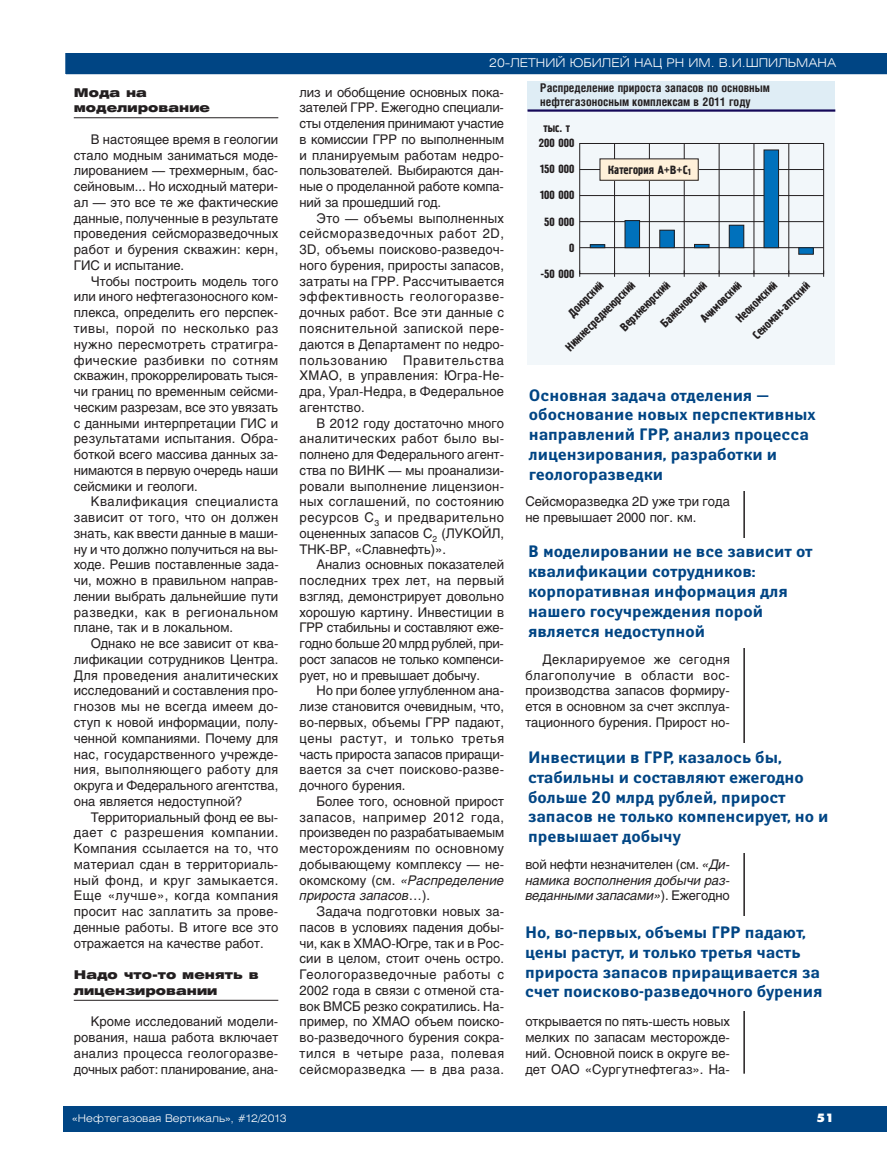
<style>
.page{position:relative;width:893px;height:1170px;background:#fff}
.page>*{position:absolute;margin:0;border:0;box-sizing:border-box;transform-origin:0 0}
.t1{font:700 16.5px/19.8px "Yanus C";color:#004584}
.t2{font:13.2px/15.8px "Helios";color:#231f20;text-align:justify}
.t3{font:italic 13.2px/15.8px "Helios";color:#231f20;text-align:justify}
.t4{font:12px/26px "Pollock 1 C";color:#231f20}
.t5{font:700 12px/13.5px "Helios Cond";color:#231f20}
.t6{font:900 12px/15.8px "Helios Ext";letter-spacing:.005em;color:#231f20}
.t7{font:300 12px "Helios Ext";color:#fff}
.t8{font:12px "Futura Futuris XC";color:#fff}
.t9{font:300 10.5px "Helios Ext";color:#fff}
.s1{font-style:italic}
.s2{font-style:normal}
</style>
<div class="page">
<div style="left:64px;top:1106px;width:823px;height:25px;background:#004584"></div>
<hr style="left:74px;top:117px;width:204px;height:1px;background:#231f20">
<hr style="left:74px;top:999px;width:204px;height:1px;background:#231f20">
<div style="left:65px;top:53px;width:822px;height:21px;background:#004584"></div>
<div style="left:64px;top:51px;width:825px;height:25px;border:2px solid #fff"></div>
<hr style="left:743px;top:427px;width:2px;height:646px;background:#231f20">
<div style="left:527px;top:112px;width:308px;height:252px;background:#f2f7fa"></div>
<div style="left:579px;top:143px;width:245px;height:131px;border:1px solid #231f20"></div>
<hr style="left:580px;top:247px;width:244px;height:1px;background:#231f20">
<hr style="left:580px;top:221px;width:244px;height:1px;background:#231f20">
<hr style="left:580px;top:195px;width:244px;height:1px;background:#231f20">
<hr style="left:580px;top:169px;width:244px;height:1px;background:#231f20">
<hr style="left:788px;top:143px;width:1px;height:131px;background:#231f20">
<hr style="left:754px;top:143px;width:1px;height:131px;background:#231f20">
<hr style="left:719px;top:143px;width:1px;height:131px;background:#231f20">
<hr style="left:684px;top:143px;width:1px;height:131px;background:#231f20">
<hr style="left:649px;top:143px;width:1px;height:131px;background:#231f20">
<hr style="left:614px;top:143px;width:1px;height:131px;background:#231f20">
<div style="left:590px;top:244px;width:15px;height:4px;border:1px solid #231f20"></div>
<div style="left:625px;top:220px;width:15px;height:28px;background:#0071bc"></div>
<div style="left:625px;top:220px;width:15px;height:28px;border:1px solid #231f20"></div>
<div style="left:660px;top:230px;width:14px;height:18px;background:#0071bc"></div>
<div style="left:660px;top:230px;width:14px;height:18px;border:1px solid #231f20"></div>
<div style="left:694px;top:244px;width:15px;height:4px;border:1px solid #231f20"></div>
<div style="left:729px;top:225px;width:15px;height:23px;background:#0071bc"></div>
<div style="left:729px;top:225px;width:15px;height:23px;border:1px solid #231f20"></div>
<div style="left:799px;top:248px;width:14px;height:6px;background:#0071bc"></div>
<div style="left:798px;top:247px;width:15px;height:7px;border:1px solid #231f20"></div>
<div style="left:764px;top:150px;width:14px;height:98px;background:#0071bc"></div>
<div style="left:764px;top:150px;width:15px;height:98px;border:1px solid #231f20"></div>
<div style="left:600px;top:159px;width:98px;height:21px;background:#fff0d9"></div>
<div style="left:600px;top:158px;width:99px;height:23px;border:1px solid #231f20"></div>
<div style="left:527px;top:81px;width:308px;height:29px;background:#dfedf5"></div>
<hr style="left:527px;top:109px;width:308px;height:3px;background:#140858">
<div style="left:529px;top:381px;width:309px;height:109px;background:#fff"></div>
<div style="left:528px;top:538px;width:310px;height:109px;background:#fff"></div>
<div style="left:528px;top:743px;width:310px;height:110px;background:#fff"></div>
<div style="left:525px;top:916px;width:310px;height:94px;background:#fff"></div>
<p class="t6" style="left:74px;top:85px;width:138px">Мода на моделирование</p>
<p class="t2" style="left:74px;top:133px;width:206px;text-indent:17px">В настоящее время в геологии стало модным заниматься моде&shy;лированием — трехмерным, бас&shy;сейновым... Но исходный матери&shy;ал — это все те же фактические данные, полученные в результате проведения сейсморазведочных работ и бурения скважин: керн, ГИС и испытание.</p>
<p class="t2" style="left:74px;top:274px;width:206px;text-indent:17px">Чтобы построить модель того или иного нефтегазоносного ком&shy;плекса, определить его перспек&shy;тивы, порой по несколько раз нужно пересмотреть стратигра&shy;фические разбивки по сотням скважин, прокоррелировать тыся&shy;чи границ по временным сейсми&shy;ческим разрезам, все это увязать с данными интерпретации ГИС и результатами испытания. Обра&shy;боткой всего массива данных за&shy;нимаются в первую очередь наши сейсмики и геологи.</p>
<p class="t2" style="left:74px;top:495px;width:207px;text-indent:17px">Квалификация специалиста зависит от того, что он должен знать, как ввести данные в маши&shy;ну и что должно получиться на вы&shy;ходе. Решив поставленные зада&shy;чи, можно в правильном направ&shy;лении выбрать дальнейшие пути разведки, как в региональном плане, так и в локальном.</p>
<p class="t2" style="left:74px;top:637px;width:206px;text-indent:17px">Однако не все зависит от ква&shy;лификации сотрудников Центра.<br>Для проведения аналитических исследований и составления про&shy;гнозов мы не всегда имеем до&shy;ступ к новой информации, полу&shy;ченной компаниями. Почему для нас, государственного учрежде&shy;ния, выполняющего работу для округа и Федерального агентства, она является недоступной?</p>
<p class="t2" style="left:74px;top:810px;width:206px;text-indent:17px">Территориальный фонд ее вы&shy;дает с разрешения компании.<br>Компания ссылается на то, что материал сдан в территориаль&shy;ный фонд, и круг замыкается.<br>Еще «лучше», когда компания просит нас заплатить за прове&shy;денные работы. В итоге все это отражается на качестве работ.</p>
<p class="t6" style="left:74px;top:967px;width:186px">Надо что-то менять в лицензировании</p>
<p class="t2" style="left:74px;top:1015px;width:206px;text-indent:17px">Кроме исследований модели&shy;рования, наша работа включает анализ процесса геологоразве&shy;дочных работ: планирование, ана-</p>
<p class="t7" style="left:489px;top:58px;width:348px">20-ЛЕТНИЙ ЮБИЛЕЙ НАЦ РН ИМ. В.И.ШПИЛЬМАНА</p>
<p class="t2" style="left:300px;top:85px;width:206px">лиз и обобщение основных пока&shy;зателей ГРР. Ежегодно специали&shy;сты отделения принимают участие в комиссии ГРР по выполненным и планируемым работам недро&shy;пользователей. Выбираются дан&shy;ные о проделанной работе компа&shy;ний за прошедший год.</p>
<p class="t2" style="left:300px;top:211px;width:206px;text-indent:17px">Это — объемы выполненных сейсморазведочных работ 2D, 3D, объемы поисково-разведоч&shy;ного бурения, приросты запасов, затраты на ГРР. Рассчитывается эффективность геологоразве&shy;дочных работ. Все эти данные с пояснительной запиской пере&shy;даются в Департамент по недро&shy;пользованию Правительства ХМАО, в управления: Югра-Не&shy;дра, Урал-Недра, в Федеральное агентство.</p>
<p class="t2" style="left:300px;top:416px;width:206px;text-indent:17px">В 2012 году достаточно много аналитических работ было вы&shy;полнено для Федерального агент&shy;ства по ВИНК — мы проанализи&shy;ровали выполнение лицензион&shy;ных соглашений, по состоянию ресурсов С<sub>3</sub> и предварительно оцененных запасов С<sub>2</sub> (ЛУКОЙЛ, ТНК-ВР, «Славнефть)».</p>
<p class="t2" style="left:300px;top:558px;width:206px;text-indent:17px">Анализ основных показателей последних трех лет, на первый взгляд, демонстрирует довольно хорошую картину. Инвестиции в ГРР стабильны и составляют еже&shy;годно больше 20 млрд рублей, при&shy;рост запасов не только компенси&shy;рует, но и превышает добычу.</p>
<p class="t2" style="left:300px;top:684px;width:206px;text-indent:17px">Но при более углубленном ана&shy;лизе становится очевидным, что, во-первых, объемы ГРР падают, цены растут, и только третья часть прироста запасов приращи&shy;вается за счет поисково-разве&shy;дочного бурения.</p>
<p class="t2" style="left:300px;top:794px;width:206px;text-indent:17px">Более того, основной прирост запасов, например 2012 года, произведен по разрабатываемым месторождениям по основному добывающему комплексу — не&shy;окомскому (см. <span class="s1">«Распределение прироста запасов</span>…).</p>
<p class="t2" style="left:300px;top:904px;width:206px;text-indent:17px">Задача подготовки новых за&shy;пасов в условиях падения добы&shy;чи, как в ХМАО-Югре, так и в Рос&shy;сии в целом, стоит очень остро.<br>Геологоразведочные работы с 2002 года в связи с отменой ста&shy;вок ВМСБ резко сократились. На&shy;пример, по ХМАО объем поиско&shy;во-разведочного бурения сокра&shy;тился в четыре раза, полевая сейсморазведка — в два раза.</p>
<p class="t5" style="left:540px;top:82px;width:231px">Распределение прироста запасов по основным нефтегазоносным комплексам в 2011 году</p>
<p class="t4" style="left:543px;top:115px;width:28px">тыс. т</p>
<p class="t4" style="left:539px;top:130px;width:37px">200 000</p>
<p class="t4" style="left:540px;top:156px;width:36px">150 000</p>
<p class="t4" style="left:540px;top:182px;width:36px">100 000</p>
<p class="t4" style="left:544px;top:208px;width:32px">50 000</p>
<p class="t4" style="left:569px;top:234px;width:7px">0</p>
<p class="t4" style="left:608px;top:156px;width:84px">Категория А+В+С<sub>1</sub></p>
<p class="t4" style="left:540px;top:261px;width:36px">-50 000</p>
<p class="t4" style="left:561px;top:305px;width:46px;rotate:-45deg">Доюрский</p>
<p class="t4" style="left:635px;top:298px;width:61px;text-indent:-31px;rotate:-45deg">Верхнеюрский<br>Баженовский</p>
<p class="t4" style="left:711px;top:293px;width:54px;line-height:25.2px;text-indent:-25px;rotate:-45deg">Ачимовский<br>Неокомский</p>
<p class="t4" style="left:558px;top:339px;width:95px;rotate:-45deg">Нижнесреднеюрский</p>
<p class="t4" style="left:745px;top:328px;width:77px;rotate:-45deg">Сеноман-аптский</p>
<p class="t1" style="left:529px;top:386px;width:289px">Основная задача отделения — обоснование новых перспективных направлений ГРР, анализ процесса лицензирования, разработки и геологоразведки</p>
<p class="t2" style="left:525px;top:495px;width:206px">Сейсморазведка 2D уже три года не превышает 2000 пог. км.</p>
<p class="t1" style="left:528px;top:543px;width:286px">В моделировании не все зависит от квалификации сотрудников: корпоративная информация для нашего госучреждения порой является недоступной</p>
<p class="t2" style="left:525px;top:652px;width:206px;text-indent:17px">Декларируемое же сегодня благополучие в области вос&shy;производства запасов формиру&shy;ется в основном за счет эксплуа&shy;тационного бурения. Прирост но-</p>
<p class="t1" style="left:528px;top:748px;width:302px">Инвестиции в ГРР, казалось бы, стабильны и составляют ежегодно больше 20 млрд рублей, прирост запасов не только компенсирует, но и превышает добычу</p>
<p class="t3" style="left:525px;top:857px;width:206px"><span class="s2">вой нефти незначителен (см.</span> «Ди&shy;намика восполнения добычи раз&shy;веданными запасами»<span class="s2">). Ежегодно</span></p>
<p class="t1" style="left:525px;top:923px;width:299px">Но, во-первых, объемы ГРР падают, цены растут, и только третья часть прироста запасов приращивается за счет поисково-разведочного бурения</p>
<p class="t2" style="left:525px;top:1015px;width:206px">открывается по пять-шесть новых мелких по запасам месторожде&shy;ний. Основной поиск в округе ве&shy;дет ОАО «Сургутнефтегаз». На-</p>
<p class="t9" style="left:72px;top:1113px;width:216px">«Нефтегазовая Вертикаль», #12/2013</p>
<p class="t8" style="left:817px;top:1113px;width:18px">51</p>
</div>
